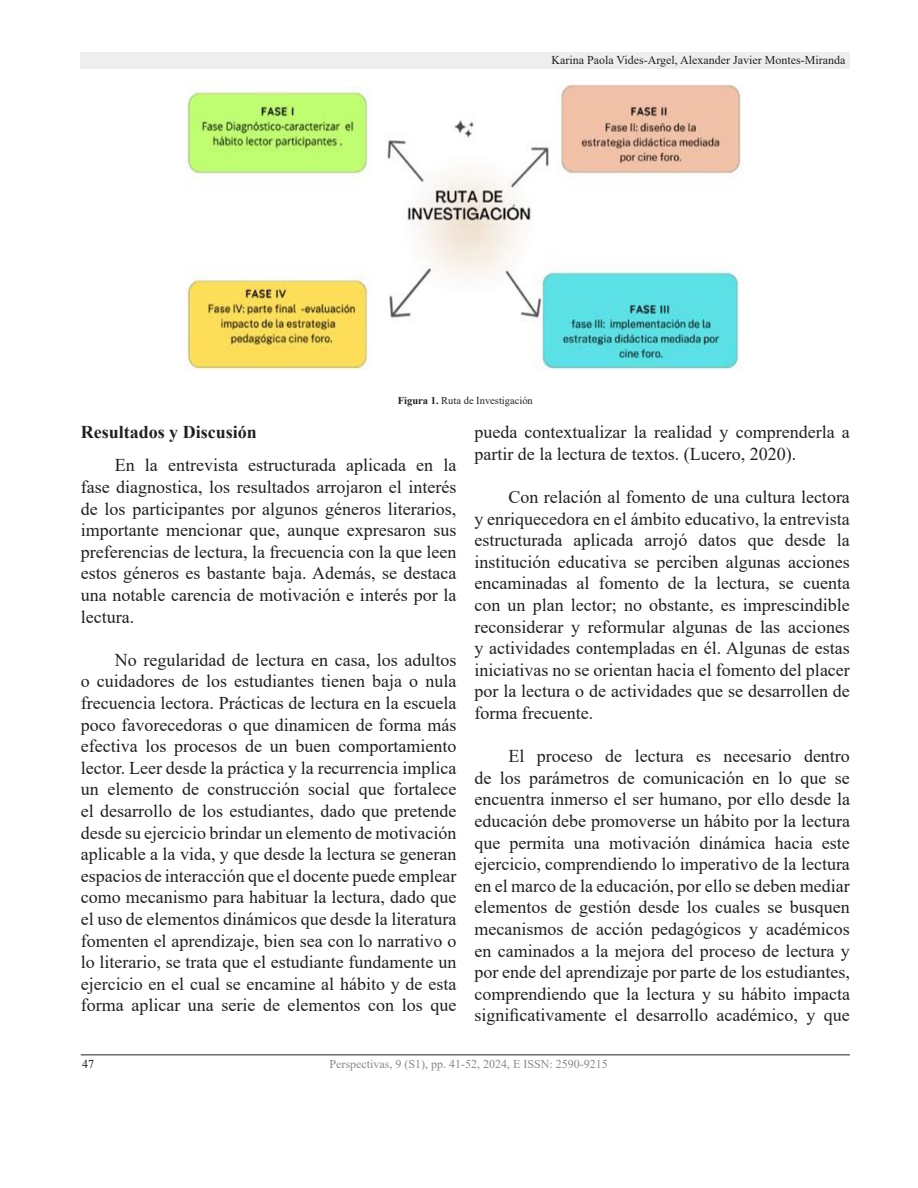
<style>
.page{position:relative;width:918px;height:1188px;background:#fff}
.page>*{position:absolute;margin:0;border:0;box-sizing:border-box;transform-origin:0 0}
.Cuerpo_de_texto{font:18px/21.6px "Times New Roman";color:#231f20;text-align:justify}
.t1{font:700 18px "Times New Roman";color:#231f20}
.t2{font:12px "Times New Roman";color:#231f20}
.t3{font:12px "Times New Roman";color:#868a8b}
.t4{font:10.5px "Times New Roman";color:#231f20}
.s1{font-weight:700}
</style>
<div class="page">
<div style="left:81px;top:52px;width:769px;height:17px;background:#eeeeef"></div>
<hr style="left:81px;top:1054px;width:769px;height:1px;background:#231f20">
<img style="left:185px;top:84px;width:557px;height:286px">
<p class="t2" style="left:551px;top:51px;width:296px">Karina Paola Vides-Argel, Alexander Javier Montes-Miranda</p>
<p class="t4" style="left:398px;top:393px;width:137px"><span class="s1">Figura 1.</span> Ruta de Investigación</p>
<p class="t1" style="left:81px;top:419px;width:178px">Resultados y Discusión</p>
<p class="Cuerpo_de_texto" style="left:81px;top:454px;width:377px;text-indent:34px">En la entrevista estructurada aplicada en la fase diagnostica, los resultados arrojaron el interés de los participantes por algunos géneros literarios, importante mencionar que, aunque expresaron sus preferencias de lectura, la frecuencia con la que leen estos géneros es bastante baja. Además, se destaca una notable carencia de motivación e interés por la lectura.</p>
<p class="Cuerpo_de_texto" style="left:81px;top:648px;width:377px;text-indent:34px">No regularidad de lectura en casa, los adultos o cuidadores de los estudiantes tienen baja o nula frecuencia lectora. Prácticas de lectura en la escuela poco favorecedoras o que dinamicen de forma más efectiva los procesos de un buen comportamiento lector. Leer desde la práctica y la recurrencia implica un elemento de construcción social que fortalece el desarrollo de los estudiantes, dado que pretende desde su ejercicio brindar un elemento de motivación aplicable a la vida, y que desde la lectura se generan espacios de interacción que el docente puede emplear como mecanismo para habituar la lectura, dado que el uso de elementos dinámicos que desde la literatura fomenten el aprendizaje, bien sea con lo narrativo o lo literario, se trata que el estudiante fundamente un ejercicio en el cual se encamine al hábito y de esta forma aplicar una serie de elementos con los que</p>
<p class="Cuerpo_de_texto" style="left:474px;top:421px;width:377px">pueda contextualizar la realidad y comprenderla a partir de la lectura de textos. (Lucero, 2020).</p>
<p class="Cuerpo_de_texto" style="left:474px;top:486px;width:377px;text-indent:34px">Con relación al fomento de una cultura lectora y enriquecedora en el ámbito educativo, la entrevista estructurada aplicada arrojó datos que desde la institución educativa se perciben algunas acciones encaminadas al fomento de la lectura, se cuenta con un plan lector; no obstante, es imprescindible reconsiderar y reformular algunas de las acciones y actividades contempladas en él. Algunas de estas iniciativas no se orientan hacia el fomento del placer por la lectura o de actividades que se desarrollen de forma frecuente.</p>
<p class="Cuerpo_de_texto" style="left:474px;top:745px;width:377px;text-indent:34px">El proceso de lectura es necesario dentro de los parámetros de comunicación en lo que se encuentra inmerso el ser humano, por ello desde la educación debe promoverse un hábito por la lectura que permita una motivación dinámica hacia este ejercicio, comprendiendo lo imperativo de la lectura en el marco de la educación, por ello se deben mediar elementos de gestión desde los cuales se busquen mecanismos de acción pedagógicos y académicos en caminados a la mejora del proceso de lectura y por ende del aprendizaje por parte de los estudiantes, comprendiendo que la lectura y su hábito impacta significativamente el desarrollo académico, y que</p>
<p class="t2" style="left:82px;top:1056px;width:13px">47</p>
<p class="t3" style="left:329px;top:1056px;width:280px">Perspectivas, 9 (S1), pp. 41-52, 2024, E ISSN: 2590-9215</p>
</div>
